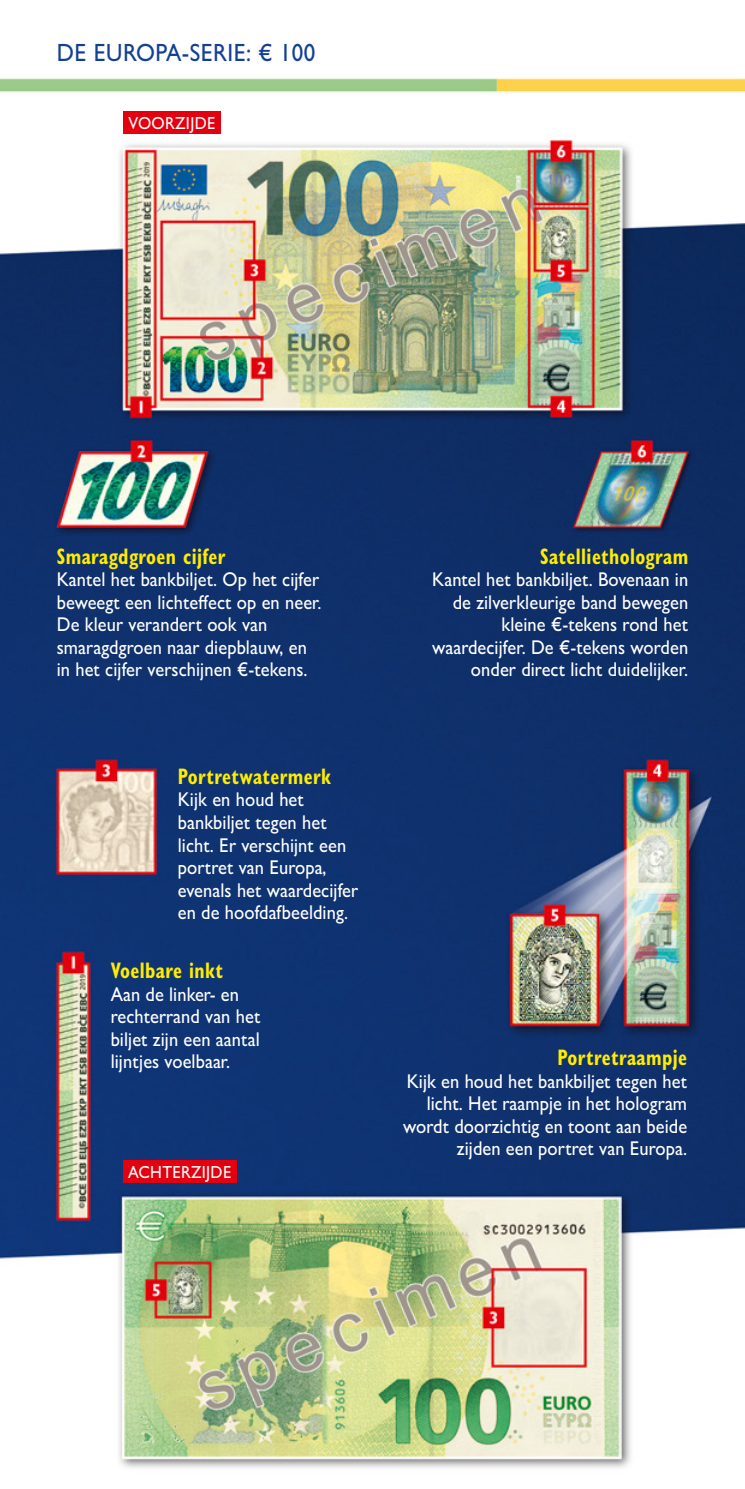
<style>
.page{position:relative;width:745px;height:1489px;background:#fff}
.page>*{position:absolute;margin:0;border:0;box-sizing:border-box;transform-origin:0 0}
.t1{font:500 25px "Gill Sans MT Pro";letter-spacing:.02em;color:#134094;scale:.92 1}
.t2{font:700 condensed 22.5px "Gill Sans MT Pro";letter-spacing:.02em;color:#ffed00;scale:.85 1}
.t3{font:500 20px/22.5px "Gill Sans MT Pro";letter-spacing:.005em;color:#fff;scale:.92 1}
.t4{font:500 17.5px "Gill Sans MT Pro";letter-spacing:.02em;color:#fff;scale:.92 1}
</style>
<div class="page">
<img style="left:0;top:78px;width:744px;height:1390px">
<div style="left:123px;top:1160px;width:113px;height:22px;background:#e3000f"></div>
<div style="left:123px;top:112px;width:97px;height:22px;background:#e3000f"></div>
<p class="t1" style="left:57px;top:37px;width:282px">DE EUROPA-SERIE: € 100</p>
<p class="t4" style="left:128px;top:112px;width:96px">VOORZIJDE</p>
<p class="t2" style="left:57px;top:542px;width:200px">Smaragdgroen cijfer</p>
<p class="t3" style="left:57px;top:568px;width:289px">Kantel het bankbiljet. Op het cijfer beweegt een lichteffect op en neer.<br>De kleur verandert ook van smaragdgroen naar diepblauw, en in het cijfer verschijnen €-tekens.</p>
<p class="t2" style="left:178px;top:763px;width:182px">Portretwatermerk</p>
<p class="t3" style="left:178px;top:788px;width:197px">Kijk en houd het bankbiljet tegen het licht. Er verschijnt een portret van Europa, evenals het waardecijfer en de hoofdafbeelding.</p>
<p class="t2" style="left:111px;top:957px;width:134px">Voelbare inkt</p>
<p class="t3" style="left:111px;top:982px;width:164px">Aan de linker- en rechterrand van het biljet zijn een aantal lijntjes voelbaar.</p>
<p class="t4" style="left:128px;top:1161px;width:114px">ACHTERZIJDE</p>
<p class="t2" style="left:540px;top:542px;width:175px">Satelliethologram</p>
<p class="t3" style="left:432px;top:568px;width:280px;text-align:right">Kantel het bankbiljet. Bovenaan in de zilverkleurige band bewegen kleine €-tekens rond het waardecijfer. De €-tekens worden onder direct licht duidelijker.</p>
<p class="t2" style="left:557px;top:1044px;width:154px">Portretraampje</p>
<p class="t3" style="left:403px;top:1069px;width:310px;text-align:right">Kijk en houd het bankbiljet tegen het licht. Het raampje in het hologram wordt doorzichtig en toont aan beide zijden een portret van Europa.</p>
</div>
